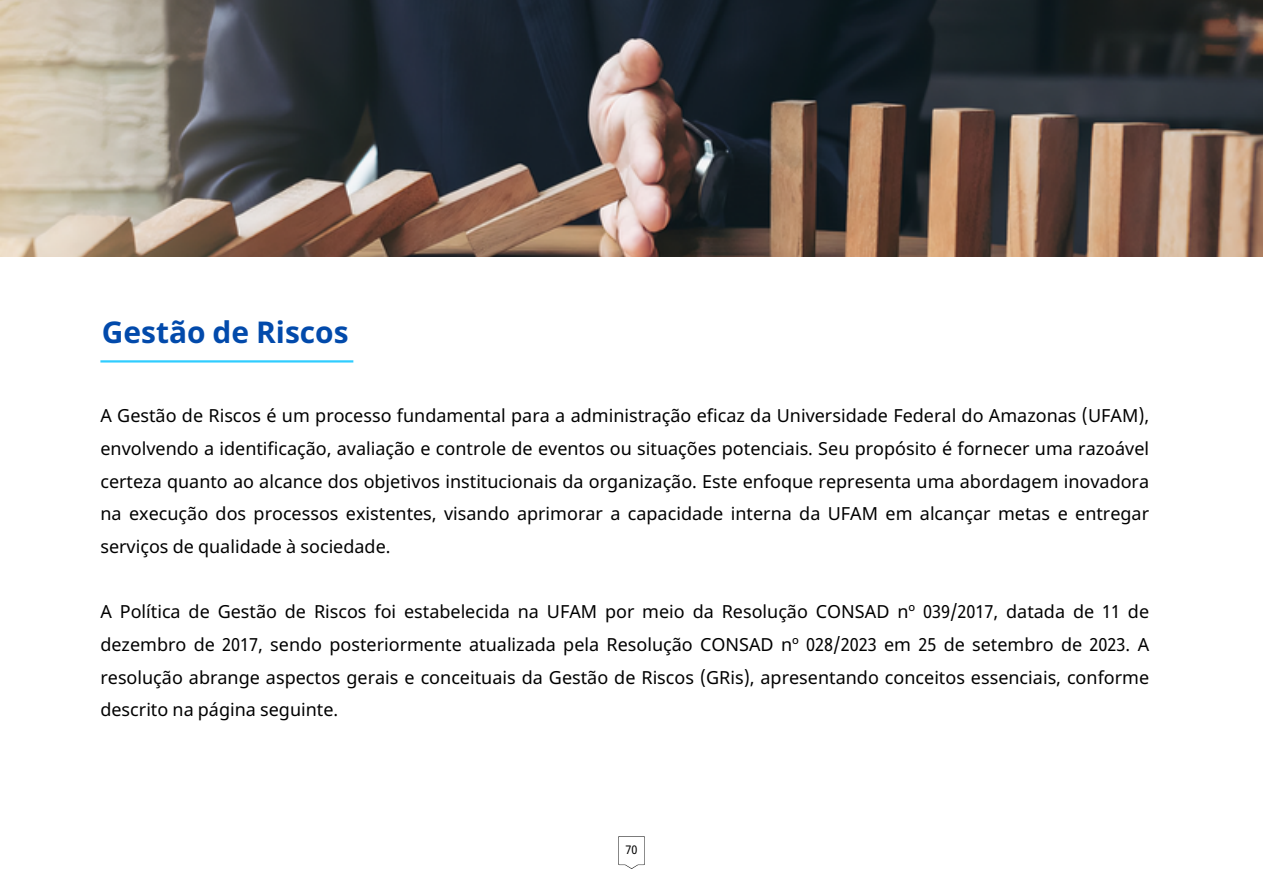
<style>
.page{position:relative;width:1263px;height:894px;background:#fff}
.page>*{position:absolute;margin:0;border:0;box-sizing:border-box;transform-origin:0 0}
.t1{font:700 30px "Noto Sans";color:#024aab}
.t2{font:18px/32.7px "Noto Sans";color:#000;text-align:justify}
.t3{font:semi-condensed 11.85px "Noto Sans Devanagari";color:#000}
.s1{font-family:"Noto Sans Devanagari";font-stretch:semi-condensed}
</style>
<div class="page">
<img style="left:618px;top:836px;width:26px;height:32px">
<hr style="left:100px;top:360px;width:253px;height:2px;background:#30cdff">
<img style="left:0;top:0;width:1263px;height:256px">
<p class="t1" style="left:102px;top:311px;width:248px">Gestão de Riscos</p>
<p class="t2" style="left:100px;top:399px;width:1050px">A Gestão de Riscos é um processo fundamental para a administração eficaz da Universidade Federal do Amazonas <span class="s1">(</span>UFAM<span class="s1">), </span>envolvendo a identificação<span class="s1">,</span> avaliação e controle de eventos ou situações potenciais<span class="s1">.</span> Seu propósito é fornecer uma razoável certeza quanto ao alcance dos objetivos institucionais da organização<span class="s1">.</span> Este enfoque representa uma abordagem inovadora na execução dos processos existentes<span class="s1">,</span> visando aprimorar a capacidade interna da UFAM em alcançar metas e entregar serviços de qualidade à sociedade<span class="s1">.</span></p>
<p class="t2" style="left:100px;top:594px;width:1050px">A Política de Gestão de Riscos foi estabelecida na UFAM por meio da Resolução CONSAD nº <span class="s1">039/2017,</span> datada de <span class="s1">11</span> de dezembro de <span class="s1">2017,</span> sendo posteriormente atualizada pela Resolução CONSAD nº <span class="s1">028/2023</span> em <span class="s1">25</span> de setembro de <span class="s1">2023.</span> A resolução abrange aspectos gerais e conceituais da Gestão de Riscos <span class="s1">(</span>GRis<span class="s1">),</span> apresentando conceitos essenciais<span class="s1">,</span> conforme descrito na página seguinte<span class="s1">.</span></p>
<p class="t3" style="left:625px;top:843px;width:13px">70</p>
</div>
